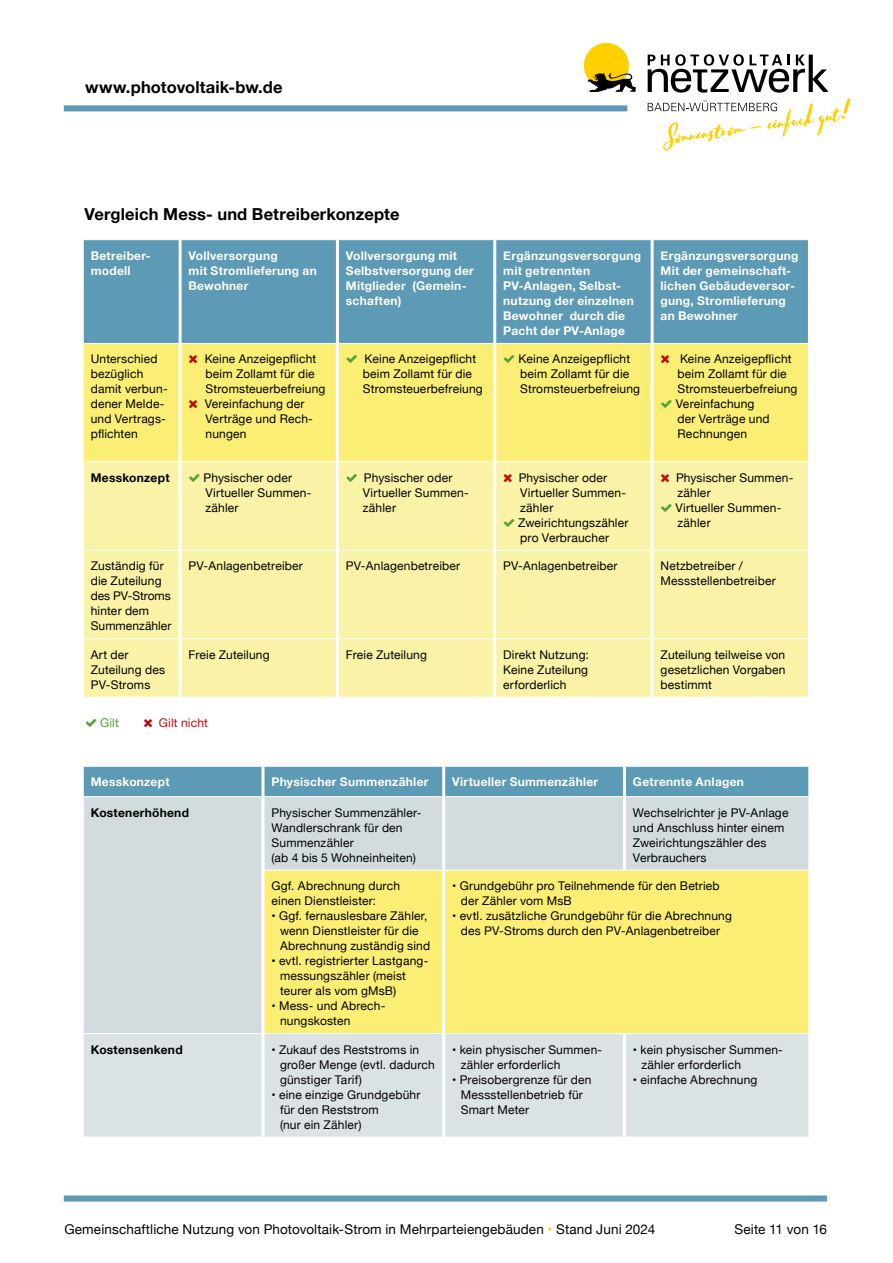
<style>
.page{position:relative;width:893px;height:1263px;background:#fff}
.page>*{position:absolute;margin:0;border:0;box-sizing:border-box;transform-origin:0 0}
.t1{font:700 16.5px "Helvetica Neue";letter-spacing:.01em;color:#000}
.t2{font:13.5px "Helvetica Neue";letter-spacing:.01em;color:#000}
.t3{font:12px/15px "Helvetica Neue";letter-spacing:.015em;color:#000}
.t4{font:700 12px/15px "Helvetica Neue";letter-spacing:.025em;color:#fff}
.t5{font:700 12px "Helvetica Neue";letter-spacing:.02em;color:#000}
.t6{font:12px "Helvetica Neue";letter-spacing:.015em;color:#bb0e0c}
.t7{font:12px "Helvetica Neue";color:#50a234}
.s1{color:#ffcf00}
</style>
<div class="page">
<div style="left:67px;top:1195px;width:757px;height:6px;background:#5c9ab5"></div>
<div style="left:67px;top:105px;width:557px;height:6px;background:#5c9ab5"></div>
<div style="left:584px;top:43px;width:45px;height:45px;background:#ffcf00;border-radius:50%"></div>
<svg style="left:588px;top:73px;width:48px;height:19px"></svg>
<svg style="left:648px;top:54px;width:181px;height:39px"></svg>
<svg style="left:648px;top:99px;width:202px;height:52px"></svg>
<div style="left:84px;top:240px;width:724px;height:103px;background:#5c9ab5"></div>
<div style="left:84px;top:344px;width:724px;height:117px;background:#fbee75"></div>
<div style="left:84px;top:462px;width:724px;height:235px;background:#f9f2a7"></div>
<hr style="left:84px;top:550px;width:95px;height:1px;background:#fff">
<hr style="left:182px;top:550px;width:154px;height:1px;background:#fff">
<hr style="left:84px;top:638px;width:95px;height:1px;background:#fff">
<hr style="left:182px;top:638px;width:154px;height:1px;background:#fff">
<hr style="left:339px;top:638px;width:154px;height:1px;background:#fff">
<hr style="left:496px;top:638px;width:155px;height:1px;background:#fff">
<hr style="left:654px;top:638px;width:154px;height:1px;background:#fff">
<hr style="left:339px;top:550px;width:154px;height:1px;background:#fff">
<hr style="left:496px;top:550px;width:155px;height:1px;background:#fff">
<hr style="left:654px;top:550px;width:154px;height:1px;background:#fff">
<hr style="left:179px;top:240px;width:3px;height:103px;background:#fff">
<hr style="left:336px;top:240px;width:3px;height:103px;background:#fff">
<hr style="left:493px;top:240px;width:3px;height:103px;background:#fff">
<hr style="left:651px;top:240px;width:3px;height:103px;background:#fff">
<hr style="left:179px;top:343px;width:3px;height:119px;background:#fff">
<hr style="left:336px;top:343px;width:3px;height:119px;background:#fff">
<hr style="left:493px;top:343px;width:3px;height:119px;background:#fff">
<hr style="left:651px;top:343px;width:3px;height:119px;background:#fff">
<hr style="left:179px;top:462px;width:3px;height:88px;background:#fff">
<hr style="left:336px;top:462px;width:3px;height:88px;background:#fff">
<hr style="left:493px;top:462px;width:3px;height:88px;background:#fff">
<hr style="left:651px;top:462px;width:3px;height:88px;background:#fff">
<hr style="left:179px;top:550px;width:3px;height:89px;background:#fff">
<hr style="left:336px;top:550px;width:3px;height:89px;background:#fff">
<hr style="left:493px;top:550px;width:3px;height:89px;background:#fff">
<hr style="left:651px;top:550px;width:3px;height:89px;background:#fff">
<hr style="left:179px;top:639px;width:3px;height:58px;background:#fff">
<hr style="left:336px;top:639px;width:3px;height:58px;background:#fff">
<hr style="left:493px;top:639px;width:3px;height:58px;background:#fff">
<hr style="left:651px;top:639px;width:3px;height:58px;background:#fff">
<div style="left:84px;top:767px;width:724px;height:29px;background:#5c9ab5"></div>
<div style="left:84px;top:797px;width:724px;height:236px;background:#d2dcdf"></div>
<div style="left:264px;top:871px;width:544px;height:162px;background:#fbee75"></div>
<div style="left:84px;top:1034px;width:724px;height:103px;background:#dae2e4"></div>
<hr style="left:264px;top:870px;width:178px;height:1px;background:#fff">
<hr style="left:445px;top:870px;width:179px;height:1px;background:#fff">
<hr style="left:624px;top:870px;width:184px;height:1px;background:#fff">
<hr style="left:261px;top:767px;width:3px;height:30px;background:#fff">
<hr style="left:442px;top:767px;width:3px;height:30px;background:#fff">
<hr style="left:623px;top:767px;width:3px;height:30px;background:#fff">
<hr style="left:261px;top:797px;width:3px;height:73px;background:#fff">
<hr style="left:442px;top:797px;width:3px;height:73px;background:#fff">
<hr style="left:623px;top:797px;width:3px;height:73px;background:#fff">
<hr style="left:261px;top:870px;width:3px;height:163px;background:#fff">
<hr style="left:442px;top:870px;width:3px;height:163px;background:#fff">
<hr style="left:261px;top:1033px;width:3px;height:104px;background:#fff">
<hr style="left:442px;top:1033px;width:3px;height:104px;background:#fff">
<hr style="left:623px;top:1034px;width:3px;height:103px;background:#fff">
<svg style="left:189px;top:355px;width:8px;height:8px"></svg>
<svg style="left:189px;top:400px;width:8px;height:8px"></svg>
<svg style="left:347px;top:355px;width:10px;height:8px"></svg>
<svg style="left:504px;top:355px;width:10px;height:8px"></svg>
<svg style="left:661px;top:355px;width:8px;height:8px"></svg>
<svg style="left:661px;top:400px;width:11px;height:8px"></svg>
<svg style="left:189px;top:474px;width:11px;height:8px"></svg>
<svg style="left:347px;top:474px;width:10px;height:8px"></svg>
<svg style="left:504px;top:474px;width:8px;height:8px"></svg>
<svg style="left:504px;top:519px;width:10px;height:8px"></svg>
<svg style="left:661px;top:474px;width:8px;height:8px"></svg>
<svg style="left:661px;top:504px;width:11px;height:8px"></svg>
<h1 class="t1" style="left:85px;top:74px;width:199px">www.photovoltaik-bw.de</h1>
<h1 class="t1" style="left:84px;top:201px;width:317px">Vergleich Mess- und Betreiberkonzepte</h1>
<p class="t4" style="left:91px;top:248px;width:62px">Betreiber&shy;modell</p>
<p class="t4" style="left:189px;top:248px;width:130px">Vollversorgung<br>mit Stromlieferung an<br>Bewohner</p>
<p class="t4" style="left:346px;top:248px;width:129px">Vollversorgung mit<br>Selbstversorgung der<br>Mitglieder (Gemein&shy;schaften)</p>
<p class="t4" style="left:503px;top:248px;width:139px">Ergänzungsversorgung mit getrennten<br>PV-Anlagen, Selbst&shy;nutzung der einzelnen<br>Bewohner durch die<br>Pacht der PV-Anlage</p>
<p class="t4" style="left:661px;top:248px;width:139px">Ergänzungsversorgung<br>Mit der gemeinschaft&shy;lichen Gebäudeversor&shy;gung, Stromlieferung an Bewohner</p>
<p class="t3" style="left:91px;top:352px;width:78px">Unterschied bezüglich damit verbun&shy;dener Melde&shy;und Vertrags&shy;pflichten</p>
<p class="t3" style="left:205px;top:352px;width:122px">Keine Anzeigepflicht beim Zollamt für die<br>Stromsteuerbefreiung<br>Vereinfachung der<br>Verträge und Rech&shy;nungen</p>
<p class="t3" style="left:363px;top:352px;width:121px">Keine Anzeigepflicht beim Zollamt für die<br>Stromsteuerbefreiung</p>
<p class="t3" style="left:519px;top:352px;width:123px">Keine Anzeigepflicht beim Zollamt für die<br>Stromsteuerbefreiung</p>
<p class="t3" style="left:676px;top:352px;width:123px;text-indent:4px">Keine Anzeigepflicht beim Zollamt für die<br>Stromsteuerbefreiung<br>Vereinfachung<br>der Verträge und<br>Rechnungen</p>
<p class="t5" style="left:91px;top:468px;width:80px">Messkonzept</p>
<p class="t3" style="left:204px;top:471px;width:109px">Physischer oder<br>Virtueller Summen&shy;zähler</p>
<p class="t3" style="left:363px;top:471px;width:107px">Physischer oder<br>Virtueller Summen&shy;zähler</p>
<p class="t3" style="left:518px;top:471px;width:112px">Physischer oder<br>Virtueller Summen&shy;zähler<br>Zweirichtungszähler pro Verbraucher</p>
<p class="t3" style="left:676px;top:471px;width:119px">Physischer Summen&shy;zähler<br>Virtueller Summen&shy;zähler</p>
<p class="t3" style="left:91px;top:559px;width:82px">Zuständig für die Zuteilung des PV-Stroms hinter dem<br>Summenzähler</p>
<p class="t3" style="left:189px;top:559px;width:116px">PV-Anlagenbetreiber</p>
<p class="t3" style="left:346px;top:559px;width:116px">PV-Anlagenbetreiber</p>
<p class="t3" style="left:503px;top:559px;width:116px">PV-Anlagenbetreiber</p>
<p class="t3" style="left:661px;top:559px;width:117px">Netzbetreiber /<br>Messstellenbetreiber</p>
<p class="t3" style="left:91px;top:647px;width:76px">Art der<br>Zuteilung des<br>PV-Stroms</p>
<p class="t3" style="left:189px;top:647px;width:83px">Freie Zuteilung</p>
<p class="t3" style="left:346px;top:647px;width:83px">Freie Zuteilung</p>
<p class="t3" style="left:503px;top:647px;width:87px;text-align:justify">Direkt Nutzung:<br>Keine Zuteilung erforderlich</p>
<p class="t3" style="left:661px;top:647px;width:127px;text-align:justify">Zuteilung teilweise von gesetzlichen Vorgaben bestimmt</p>
<p class="t7" style="left:100px;top:714px;width:20px">Gilt</p>
<p class="t6" style="left:159px;top:714px;width:50px">Gilt nicht</p>
<p class="t4" style="left:91px;top:775px;width:80px">Messkonzept</p>
<p class="t4" style="left:271px;top:775px;width:158px">Physischer Summenzähler</p>
<p class="t4" style="left:452px;top:775px;width:148px">Virtueller Summenzähler</p>
<p class="t4" style="left:633px;top:775px;width:113px">Getrennte Anlagen</p>
<p class="t5" style="left:91px;top:803px;width:100px">Kostenerhöhend</p>
<p class="t3" style="left:271px;top:805px;width:151px">Physischer Summenzähler-<br>Wandlerschrank für den<br>Summenzähler<br>(ab 4 bis 5 Wohneinheiten)</p>
<p class="t3" style="left:633px;top:805px;width:157px">Wechselrichter je PV-Anlage und Anschluss hinter einem<br>Zweirichtungszähler des<br>Verbrauchers</p>
<p class="t3" style="left:271px;top:879px;width:130px">Ggf. Abrechnung durch einen Dienstleister:</p>
<p class="t3" style="left:280px;top:909px;width:152px;text-indent:-9px">• Ggf. fernauslesbare Zähler, wenn Dienstleister für die<br>Abrechnung zuständig sind</p>
<p class="t3" style="left:280px;top:954px;width:150px;text-indent:-9px">• evtl. registrierter Lastgang&shy;messungszähler (meist teurer als vom gMsB)</p>
<p class="t3" style="left:280px;top:999px;width:107px;text-indent:-9px">• Mess- und Abrech&shy;nungskosten</p>
<p class="t3" style="left:461px;top:879px;width:260px;text-indent:-9px">• Grundgebühr pro Teilnehmende für den Betrieb der Zähler vom MsB</p>
<p class="t3" style="left:452px;top:909px;width:281px;text-align:center">• evtl. zusätzliche Grundgebühr für die Abrechnung des PV-Stroms durch den PV-Anlagenbetreiber</p>
<p class="t5" style="left:91px;top:1040px;width:93px">Kostensenkend</p>
<p class="t3" style="left:280px;top:1042px;width:156px;text-indent:-9px">• Zukauf des Reststroms in großer Menge (evtl. dadurch günstiger Tarif)</p>
<p class="t3" style="left:280px;top:1087px;width:142px;text-indent:-9px">• eine einzige Grundgebühr für den Reststrom<br>(nur ein Zähler)</p>
<p class="t3" style="left:461px;top:1042px;width:143px;text-indent:-9px">• kein physischer Summen&shy;zähler erforderlich</p>
<p class="t3" style="left:461px;top:1072px;width:132px;text-indent:-9px">• Preisobergrenze für den<br>Messstellenbetrieb für<br>Smart Meter</p>
<p class="t3" style="left:641px;top:1042px;width:143px;text-indent:-9px">• kein physischer Summen&shy;zähler erforderlich</p>
<p class="t3" style="left:633px;top:1072px;width:126px">• einfache Abrechnung</p>
<p class="t2" style="left:64px;top:1219px;width:592px">Gemeinschaftliche Nutzung von Photovoltaik-Strom in Mehrparteiengebäuden <span class="s1">•</span> Stand Juni 2024</p>
<p class="t2" style="left:734px;top:1219px;width:94px">Seite 11 von 16</p>
</div>
